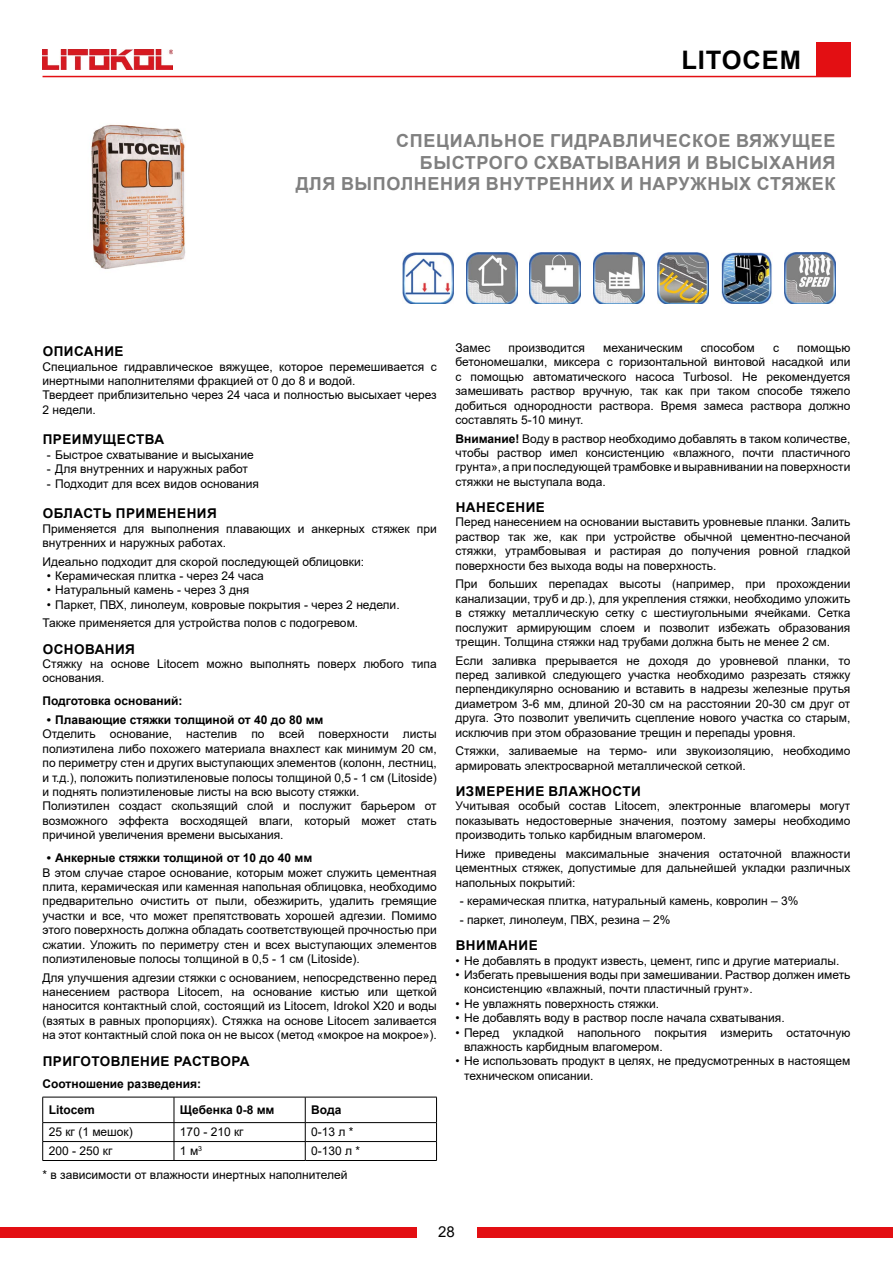
<style>
.page{position:relative;width:893px;height:1263px;background:#fff}
.page>*{position:absolute;margin:0;border:0;box-sizing:border-box;transform-origin:0 0}
.t1{font:700 25.5px "Arial";letter-spacing:.035em;color:#000}
.t2{font:700 18px/21.6px "Arial";letter-spacing:.035em;color:#808080;text-align:right}
.t3{font:15px "Arial";color:#000}
.t4{font:700 13.5px "Arial";letter-spacing:.035em;color:#000}
.t5{font:12px/14.4px "Arial";color:#000}
.t6{font:700 12px/25.8px "Arial";color:#000}
.s1{font-weight:700}
</style>
<div class="page">
<div style="left:0;top:1227px;width:893px;height:10px;background:#e30f13"></div>
<div style="left:816px;top:43px;width:34px;height:34px;background:#e30f13"></div>
<img style="left:43px;top:50px;width:129px;height:19px">
<hr style="left:43px;top:1097px;width:131px;height:1px;background:#000">
<hr style="left:174px;top:1097px;width:131px;height:1px;background:#000">
<hr style="left:305px;top:1097px;width:132px;height:1px;background:#000">
<hr style="left:43px;top:1122px;width:131px;height:1px;background:#000">
<hr style="left:174px;top:1122px;width:131px;height:1px;background:#000">
<hr style="left:305px;top:1122px;width:132px;height:1px;background:#000">
<hr style="left:43px;top:1141px;width:131px;height:1px;background:#000">
<svg style="left:42px;top:1097px;width:1px;height:63px"></svg>
<hr style="left:174px;top:1141px;width:131px;height:1px;background:#000">
<svg style="left:174px;top:1097px;width:1px;height:63px"></svg>
<hr style="left:305px;top:1141px;width:132px;height:1px;background:#000">
<svg style="left:305px;top:1097px;width:1px;height:63px"></svg>
<svg style="left:436px;top:1097px;width:1px;height:63px"></svg>
<hr style="left:43px;top:1160px;width:131px;height:1px;background:#000">
<hr style="left:174px;top:1160px;width:131px;height:1px;background:#000">
<hr style="left:305px;top:1160px;width:132px;height:1px;background:#000">
<img style="left:402px;top:252px;width:51px;height:51px">
<img style="left:466px;top:252px;width:51px;height:51px">
<img style="left:530px;top:252px;width:51px;height:51px">
<img style="left:594px;top:252px;width:51px;height:51px">
<img style="left:657px;top:252px;width:51px;height:51px">
<img style="left:721px;top:252px;width:51px;height:51px">
<img style="left:785px;top:252px;width:51px;height:51px">
<hr style="left:43px;top:76px;width:807px;height:1px;background:#e30f13">
<div style="left:417px;top:1220px;width:59px;height:23px;background:#fff"></div>
<img style="left:91px;top:124px;width:95px;height:145px">
<h1 class="t1" style="left:681px;top:42px;width:121px">LITOCEM</h1>
<h2 class="t2" style="left:296px;top:130px;width:541px">СПЕЦИАЛЬНОЕ ГИДРАВЛИЧЕСКОЕ ВЯЖУЩЕЕ<br>БЫСТРОГО СХВАТЫВАНИЯ И ВЫСЫХАНИЯ<br>ДЛЯ ВЫПОЛНЕНИЯ ВНУТРЕННИХ И НАРУЖНЫХ СТЯЖЕК</h2>
<p class="t4" style="left:43px;top:342px;width:82px">ОПИСАНИЕ</p>
<p class="t5" style="left:43px;top:359px;width:396px">Специальное гидравлическое вяжущее, которое перемешивается с инертными наполнителями фракцией от 0 до 8 и водой.<br>Твердеет приблизительно через 24 часа и полностью высыхает через 2 недели.</p>
<p class="t4" style="left:43px;top:430px;width:123px">ПРЕИМУЩЕСТВА</p>
<p class="t5" style="left:47px;top:447px;width:209px">- Быстрое схватывание и высыхание</p>
<p class="t5" style="left:47px;top:462px;width:203px">- Для внутренних и наружных работ</p>
<p class="t5" style="left:47px;top:476px;width:214px">- Подходит для всех видов основания</p>
<p class="t4" style="left:43px;top:504px;width:176px">ОБЛАСТЬ ПРИМЕНЕНИЯ</p>
<p class="t5" style="left:43px;top:521px;width:396px">Применяется для выполнения плавающих и анкерных стяжек при внутренних и наружных работах.</p>
<p class="t5" style="left:43px;top:554px;width:323px">Идеально подходит для скорой последующей облицовки:</p>
<p class="t5" style="left:47px;top:568px;width:219px">• Керамическая плитка - через 24 часа</p>
<p class="t5" style="left:47px;top:583px;width:204px">• Натуральный камень - через 3 дня</p>
<p class="t5" style="left:43px;top:595px;width:359px;line-height:18.6px;text-indent:4px">• Паркет, ПВХ, линолеум, ковровые покрытия - через 2 недели.<br>Также применяется для устройства полов с подогревом.</p>
<p class="t4" style="left:43px;top:639px;width:94px">ОСНОВАНИЯ</p>
<p class="t5" style="left:43px;top:657px;width:396px">Стяжку на основе Litocem можно выполнять поверх любого типа основания.</p>
<p class="t6" style="left:43px;top:688px;width:142px">Подготовка оснований:</p>
<p class="t6" style="left:47px;top:707px;width:278px">• Плавающие стяжки толщиной от 40 до 80 мм</p>
<p class="t5" style="left:43px;top:727px;width:396px">Отделить основание, настелив по всей поверхности листы полиэтилена либо похожего материала внахлест как минимум 20 см, по периметру стен и других выступающих элементов (колонн, лестниц, и т.д.), положить полиэтиленовые полосы толщиной 0,5 - 1 см (Litoside) и поднять полиэтиленовые листы на всю высоту стяжки.<br>Полиэтилен создаст скользящий слой и послужит барьером от возможного эффекта восходящей влаги, который может стать причиной увеличения времени высыхания.</p>
<p class="t6" style="left:47px;top:845px;width:267px">• Анкерные стяжки толщиной от 10 до 40 мм</p>
<p class="t5" style="left:43px;top:865px;width:396px;text-align:justify">В этом случае старое основание, которым может служить цементная плита, керамическая или каменная напольная облицовка, необходимо предварительно очистить от пыли, обезжирить, удалить гремящие участки и все, что может препятствовать хорошей адгезии. Помимо этого поверхность должна обладать соответствующей прочностью при сжатии. Уложить по периметру стен и всех выступающих элементов полиэтиленовые полосы толщиной в 0,5 - 1 см (Litoside).</p>
<p class="t5" style="left:43px;top:970px;width:396px;text-align:justify">Для улучшения адгезии стяжки с основанием, непосредственно перед нанесением раствора Litocem, на основание кистью или щеткой наносится контактный слой, состоящий из Litocem, Idrokol X20 и воды (взятых в равных пропорциях). Стяжка на основе Litocem заливается на этот контактный слой пока он не высох (метод «мокрое на мокрое»).</p>
<p class="t4" style="left:43px;top:1051px;width:208px">ПРИГОТОВЛЕНИЕ РАСТВОРА</p>
<p class="t6" style="left:49px;top:1071px;width:154px;text-indent:-6px">Соотношение разведения:<br>Litocem</p>
<p class="t6" style="left:180px;top:1097px;width:96px">Щебенка 0-8 мм</p>
<p class="t6" style="left:311px;top:1097px;width:32px">Вода</p>
<p class="t5" style="left:49px;top:1125px;width:86px">25 кг (1 мешок)</p>
<p class="t5" style="left:180px;top:1125px;width:65px">170 - 210 кг</p>
<p class="t5" style="left:311px;top:1125px;width:44px">0-13 л *</p>
<p class="t5" style="left:49px;top:1144px;width:65px">200 - 250 кг</p>
<p class="t5" style="left:180px;top:1144px;width:24px">1 м<sup>3</sup></p>
<p class="t5" style="left:43px;top:1139px;width:319px;line-height:24px;text-indent:269px">0-130 л * * в зависимости от влажности инертных наполнителей</p>
<p class="t5" style="left:455px;top:340px;width:36px">Замес</p>
<p class="t5" style="left:509px;top:340px;width:78px">производится</p>
<p class="t5" style="left:603px;top:340px;width:81px">механическим</p>
<p class="t5" style="left:701px;top:340px;width:55px">способом</p>
<p class="t5" style="left:773px;top:340px;width:7px">с</p>
<p class="t5" style="left:455px;top:340px;width:396px;text-align:justify;text-indent:342px">помощью бетономешалки, миксера с горизонтальной винтовой насадкой или с помощью автоматического насоса Turbosol. Не рекомендуется замешивать раствор вручную, так как при таком способе тяжело добиться однородности раствора. Время замеса раствора должно составлять 5-10 минут.</p>
<p class="t5" style="left:455px;top:431px;width:396px;text-align:justify"><span class="s1">Внимание!</span> Воду в раствор необходимо добавлять в таком количестве, чтобы раствор имел консистенцию «влажного, почти пластичного грунта», а при последующей трамбовке и выравнивании на поверхности стяжки не выступала вода.</p>
<p class="t4" style="left:456px;top:498px;width:91px">НАНЕСЕНИЕ</p>
<p class="t5" style="left:455px;top:515px;width:396px;text-align:justify">Перед нанесением на основании выставить уровневые планки. Залить раствор так же, как при устройстве обычной цементно-песчаной стяжки, утрамбовывая и растирая до получения ровной гладкой поверхности без выхода воды на поверхность.</p>
<p class="t5" style="left:455px;top:577px;width:396px;text-align:justify">При больших перепадах высоты (например, при прохождении канализации, труб и др.), для укрепления стяжки, необходимо уложить в стяжку металлическую сетку с шестиугольными ячейками. Сетка послужит армирующим слоем и позволит избежать образования трещин. Толщина стяжки над трубами должна быть не менее 2 см.</p>
<p class="t5" style="left:455px;top:653px;width:396px;text-align:justify">Если заливка прерывается не доходя до уровневой планки, то перед заливкой следующего участка необходимо разрезать стяжку перпендикулярно основанию и вставить в надрезы железные прутья диаметром 3-6 мм, длиной 20-30 см на расстоянии 20-30 см друг от друга. Это позволит увеличить сцепление нового участка со старым, исключив при этом образование трещин и перепады уровня.</p>
<p class="t5" style="left:455px;top:744px;width:396px">Стяжки, заливаемые на термо- или звукоизоляцию, необходимо армировать электросварной металлической сеткой.</p>
<p class="t4" style="left:456px;top:782px;width:187px">ИЗМЕРЕНИЕ ВЛАЖНОСТИ</p>
<p class="t5" style="left:455px;top:799px;width:396px;text-align:justify">Учитывая особый состав Litocem, электронные влагомеры могут показывать недостоверные значения, поэтому замеры необходимо производить только карбидным влагомером.</p>
<p class="t5" style="left:455px;top:846px;width:396px;text-align:justify">Ниже приведены максимальные значения остаточной влажности цементных стяжек, допустимые для дальнейшей укладки различных напольных покрытий:</p>
<p class="t5" style="left:460px;top:894px;width:340px">- керамическая плитка, натуральный камень, ковролин – 3%</p>
<p class="t5" style="left:460px;top:912px;width:212px">- паркет, линолеум, ПВХ, резина – 2%</p>
<p class="t4" style="left:456px;top:936px;width:83px">ВНИМАНИЕ</p>
<p class="t5" style="left:455px;top:953px;width:385px">• Не добавлять в продукт известь, цемент, гипс и другие материалы.</p>
<p class="t5" style="left:464px;top:967px;width:388px;text-indent:-9px">• Избегать превышения воды при замешивании. Раствор должен иметь консистенцию «влажный, почти пластичный грунт».</p>
<p class="t5" style="left:455px;top:996px;width:205px">• Не увлажнять поверхность стяжки.</p>
<p class="t5" style="left:455px;top:1011px;width:331px">• Не добавлять воду в раствор после начала схватывания.</p>
<p class="t5" style="left:464px;top:1025px;width:388px;text-indent:-9px">• Перед укладкой напольного покрытия измерить остаточную влажность карбидным влагомером.</p>
<p class="t5" style="left:464px;top:1054px;width:388px;text-indent:-9px">• Не использовать продукт в целях, не предусмотренных в настоящем техническом описании.</p>
<p class="t3" style="left:438px;top:1222px;width:18px">28</p>
</div>
